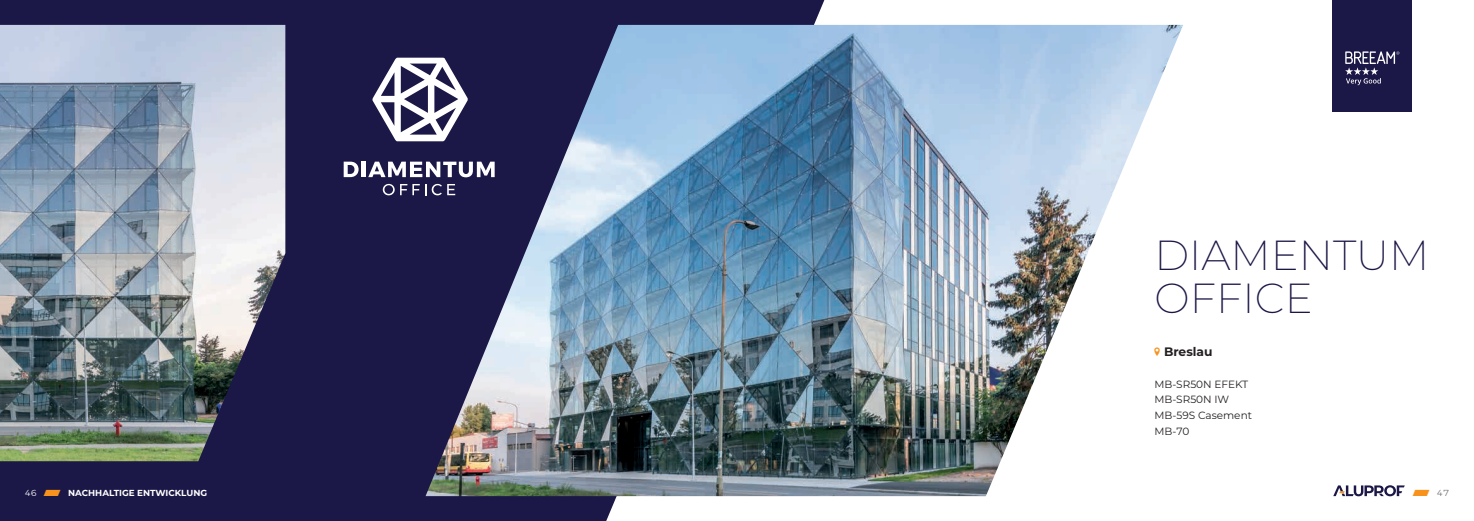
<style>
.page{position:relative;width:1474px;height:521px;background:#fff}
.page>*{position:absolute;margin:0;border:0;box-sizing:border-box;transform-origin:0 0}
.t1{font:200 42px/43.8px "Montserrat Alu";color:#1b1747}
.t2{font:700 12.25px "Montserrat Alu";color:#231f20}
.t3{font:10.5px/15.8px "Montserrat Alu";color:#231f20}
.t4{font:700 8.75px "Montserrat Alu";color:#fff}
.t5{font:8.75px "Montserrat Alu";color:#6c6d70}
.s1{color:#f7931d}
.s2{font-weight:400}
.s3{font-weight:700;color:#f7931d}
</style>
<div class="page">
<div style="left:0;top:0;width:824px;height:521px;background:#1b1747"></div>
<svg style="left:344px;top:162px;width:14px;height:15px"></svg>
<hr style="left:362px;top:162px;width:4px;height:15px;background:#fff">
<svg style="left:368px;top:162px;width:57px;height:15px"></svg>
<svg style="left:383px;top:184px;width:42px;height:11px"></svg>
<svg style="left:372px;top:58px;width:53px;height:83px"></svg>
<img style="left:425px;top:25px;width:758px;height:471px">
<div style="left:1332px;top:0;width:79px;height:111px;background:#1b1747"></div>
<img style="left:0;top:25px;width:285px;height:436px">
<svg style="left:1345px;top:51px;width:54px;height:34px"></svg>
<svg style="left:1333px;top:485px;width:71px;height:11px"></svg>
<h1 class="t1" style="left:1154px;top:232px;width:276px">DIAMENTUM<br>OFFICE</h1>
<p class="t2" style="left:1154px;top:343px;width:60px"><span class="s1">⸂</span> Breslau</p>
<p class="t3" style="left:1154px;top:376px;width:99px">MB-SR50N EFEKT<br>MB-SR50N IW<br>MB-59S Casement<br>MB-70</p>
<p class="t4" style="left:25px;top:487px;width:184px"><span class="s2">46</span> <span class="s1">⸠</span> NACHHALTIGE ENTWICKLUNG</p>
<p class="t5" style="left:1412px;top:487px;width:38px"><span class="s3">⸠</span> 47</p>
</div>
